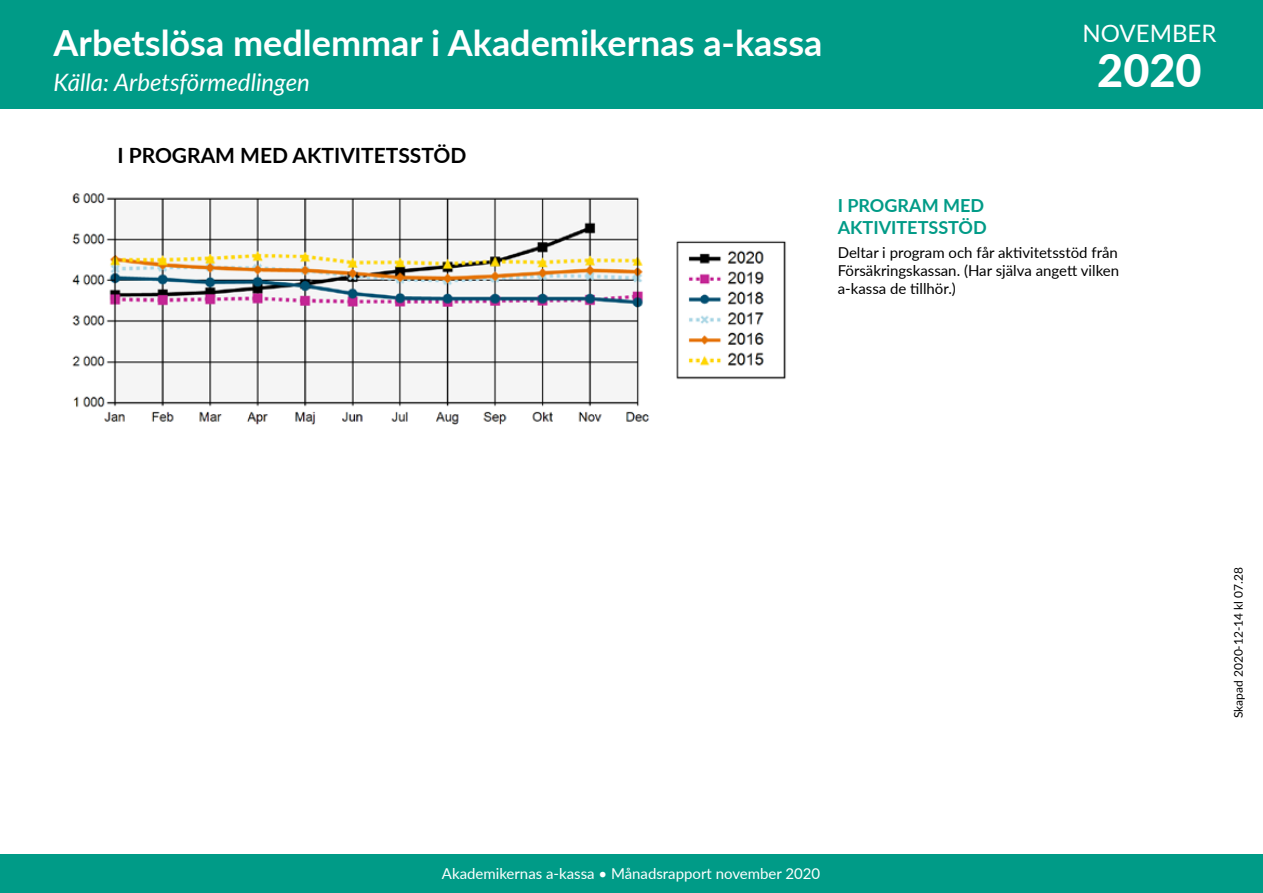
<style>
.page{position:relative;width:1263px;height:893px;background:#fff}
.page>*{position:absolute;margin:0;border:0;box-sizing:border-box;transform-origin:0 0}
.t1{font:900 45px "Lato";color:#fff}
.t2{font:700 36px "Lato";color:#fff}
.t3{font:italic 24px "Lato";color:#fff}
.t4{font:24px "Lato";color:#fff}
.t5{font:700 21px "Lato";color:#000}
.t6{font:700 18px/21.6px "Lato";color:#009b87}
.t7{font:15px/18px "Lato";color:#000;text-align:justify}
.t8{font:15px "Lato";color:#fff}
.t9{font:12px "Lato";color:#000}
</style>
<div class="page">
<img style="left:72px;top:193px;width:714px;height:232px">
<div style="left:1px;top:855px;width:1262px;height:38px;background:#009b87"></div>
<div style="left:0;top:0;width:1263px;height:109px;background:#009b87"></div>
<h2 class="t2" style="left:54px;top:17px;width:770px">Arbetslösa medlemmar i Akademikernas a-kassa</h2>
<h3 class="t3" style="left:54px;top:65px;width:258px">Källa: Arbetsförmedlingen</h3>
<h3 class="t4" style="left:1082px;top:16px;width:135px">NOVEMBER</h3>
<h1 class="t1" style="left:1097px;top:38px;width:106px">2020</h1>
<h3 class="t5" style="left:117px;top:140px;width:351px">I PROGRAM MED AKTIVITETSSTÖD</h3>
<p class="t6" style="left:838px;top:194px;width:151px">I PROGRAM MED<br>AKTIVITETSSTÖD</p>
<p class="t7" style="left:838px;top:243px;width:283px">Deltar i program och får aktivitetsstöd från Försäkringskassan. (Har själva angett vilken a-kassa de tillhör.)</p>
<p class="t8" style="left:442px;top:863px;width:380px">Akademikernas a-kassa • Månadsrapport november 2020</p>
<p class="t9" style="left:1230px;top:718px;width:153px;rotate:-90deg">Skapad 2020-12-14 kl 07.28</p>
</div>
